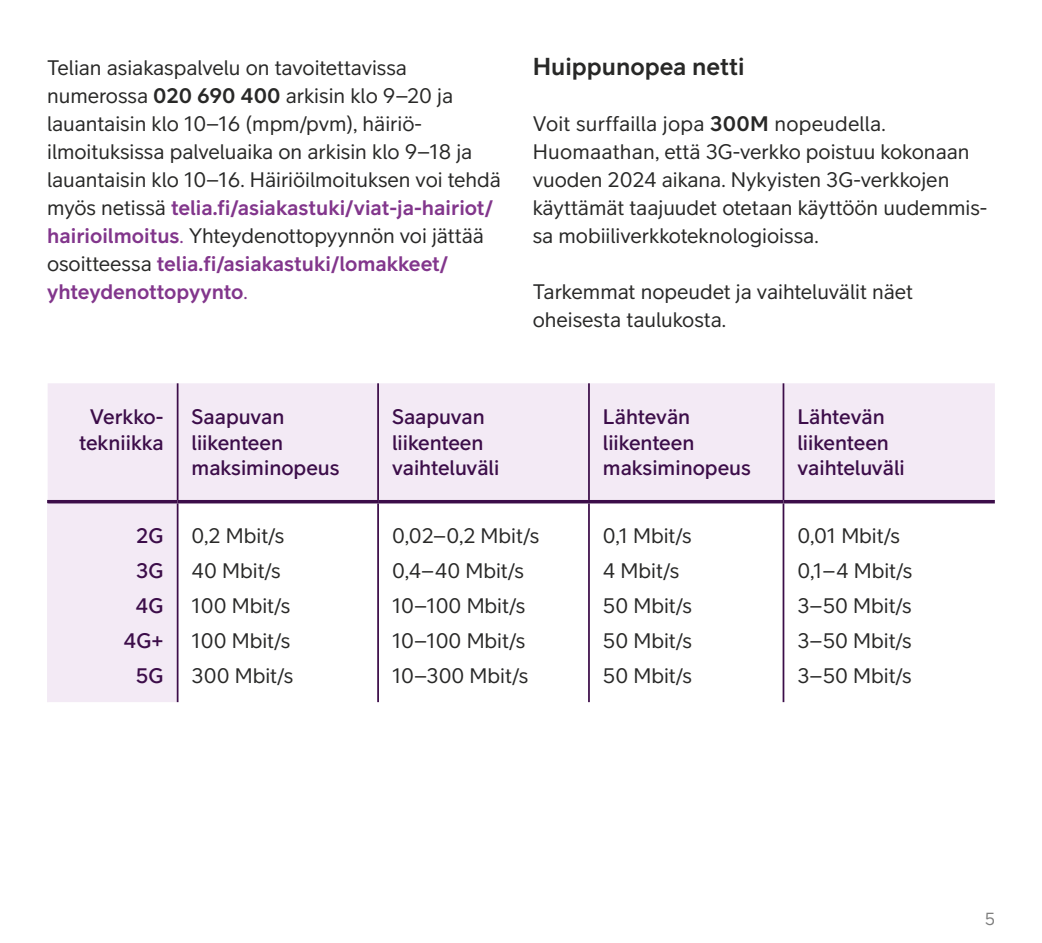
<style>
.page{position:relative;width:1042px;height:943px;background:#fff}
.page>*{position:absolute;margin:0;border:0;box-sizing:border-box;transform-origin:0 0}
.t1{font:700 24.5px "Telia Sans";color:#282827}
.t2{font:21px/35px "Telia Sans";color:#282827}
.t3{font:500 21px/25.2px "Telia Sans";color:#3c0d49}
.t4{font:17.5px "Telia Sans";color:#282827}
.s1{font-weight:700}
.s2{font-weight:700;color:#82368c}
.s3{color:#82368c}
</style>
<div class="page">
<div style="left:784px;top:383px;width:211px;height:117px;background:#f3eaf5"></div>
<svg style="left:48px;top:383px;width:734px;height:319px"></svg>
<hr style="left:177px;top:383px;width:1px;height:117px;background:#3c0d49">
<hr style="left:377px;top:383px;width:2px;height:117px;background:#3c0d49">
<hr style="left:588px;top:383px;width:2px;height:117px;background:#3c0d49">
<hr style="left:782px;top:383px;width:2px;height:117px;background:#3c0d49">
<hr style="left:47px;top:500px;width:131px;height:3px;background:#3c0d49">
<hr style="left:177px;top:503px;width:1px;height:199px;background:#3c0d49">
<hr style="left:178px;top:500px;width:200px;height:3px;background:#3c0d49">
<hr style="left:377px;top:503px;width:2px;height:199px;background:#3c0d49">
<hr style="left:378px;top:500px;width:211px;height:3px;background:#3c0d49">
<hr style="left:588px;top:503px;width:2px;height:199px;background:#3c0d49">
<hr style="left:589px;top:500px;width:194px;height:3px;background:#3c0d49">
<hr style="left:782px;top:503px;width:2px;height:199px;background:#3c0d49">
<hr style="left:783px;top:500px;width:212px;height:3px;background:#3c0d49">
<hr style="left:47px;top:503px;width:1px;height:199px;background:#f3eaf5">
<p class="t2" style="left:47px;top:54px;width:455px;line-height:28px">Telian asiakaspalvelu on tavoitettavissa numerossa <span class="s1">020 690 400</span> arkisin klo 9–20 ja lauantaisin klo 10–16 (mpm/pvm), häiriö&shy;ilmoituksissa palveluaika on arkisin klo 9–18 ja lauantaisin klo 10–16. Häiriöilmoituksen voi tehdä myös netissä <span class="s2">telia.fi/asiakastuki/viat-ja-hairiot/ hairioilmoitus</span><span class="s3">.</span> Yhteydenottopyynnön voi jättää osoitteessa <span class="s2">telia.fi/asiakastuki/lomakkeet/ yhteydenottopyynto</span><span class="s3">.</span></p>
<p class="t1" style="left:533px;top:53px;width:213px">Huippunopea netti</p>
<p class="t2" style="left:533px;top:110px;width:456px;line-height:28px">Voit surffailla jopa <span class="s1">300M</span> nopeudella.<br>Huomaathan, että 3G-verkko poistuu kokonaan vuoden 2024 aikana. Nykyisten 3G-verkkojen käyttämät taajuudet otetaan käyttöön uudemmis&shy;sa mobiiliverkkoteknologioissa.</p>
<p class="t2" style="left:533px;top:278px;width:382px;line-height:28px">Tarkemmat nopeudet ja vaihteluvälit näet oheisesta taulukosta.</p>
<p class="t3" style="left:79px;top:405px;width:86px;text-align:center">Verkko&shy;tekniikka</p>
<p class="t3" style="left:192px;top:405px;width:149px">Saapuvan liikenteen maksiminopeus</p>
<p class="t3" style="left:392px;top:405px;width:109px">Saapuvan liikenteen vaihteluväli</p>
<p class="t3" style="left:603px;top:405px;width:149px">Lähtevän liikenteen maksiminopeus</p>
<p class="t3" style="left:797px;top:405px;width:109px">Lähtevän liikenteen vaihteluväli</p>
<p class="t3" style="left:124px;top:518px;width:42px;line-height:35px;text-align:center">2G<br>3G<br>4G<br>4G+<br>5G</p>
<p class="t2" style="left:192px;top:518px;width:103px">0,2 Mbit/s<br>40 Mbit/s<br>100 Mbit/s<br>100 Mbit/s<br>300 Mbit/s</p>
<p class="t2" style="left:392px;top:518px;width:149px">0,02–0,2 Mbit/s<br>0,4–40 Mbit/s<br>10–100 Mbit/s<br>10–100 Mbit/s<br>10–300 Mbit/s</p>
<p class="t2" style="left:603px;top:518px;width:90px">0,1 Mbit/s<br>4 Mbit/s<br>50 Mbit/s<br>50 Mbit/s<br>50 Mbit/s</p>
<p class="t2" style="left:797px;top:518px;width:116px">0,01 Mbit/s<br>0,1–4 Mbit/s<br>3–50 Mbit/s<br>3–50 Mbit/s<br>3–50 Mbit/s</p>
<p class="t4" style="left:984px;top:909px;width:12px">5</p>
</div>
